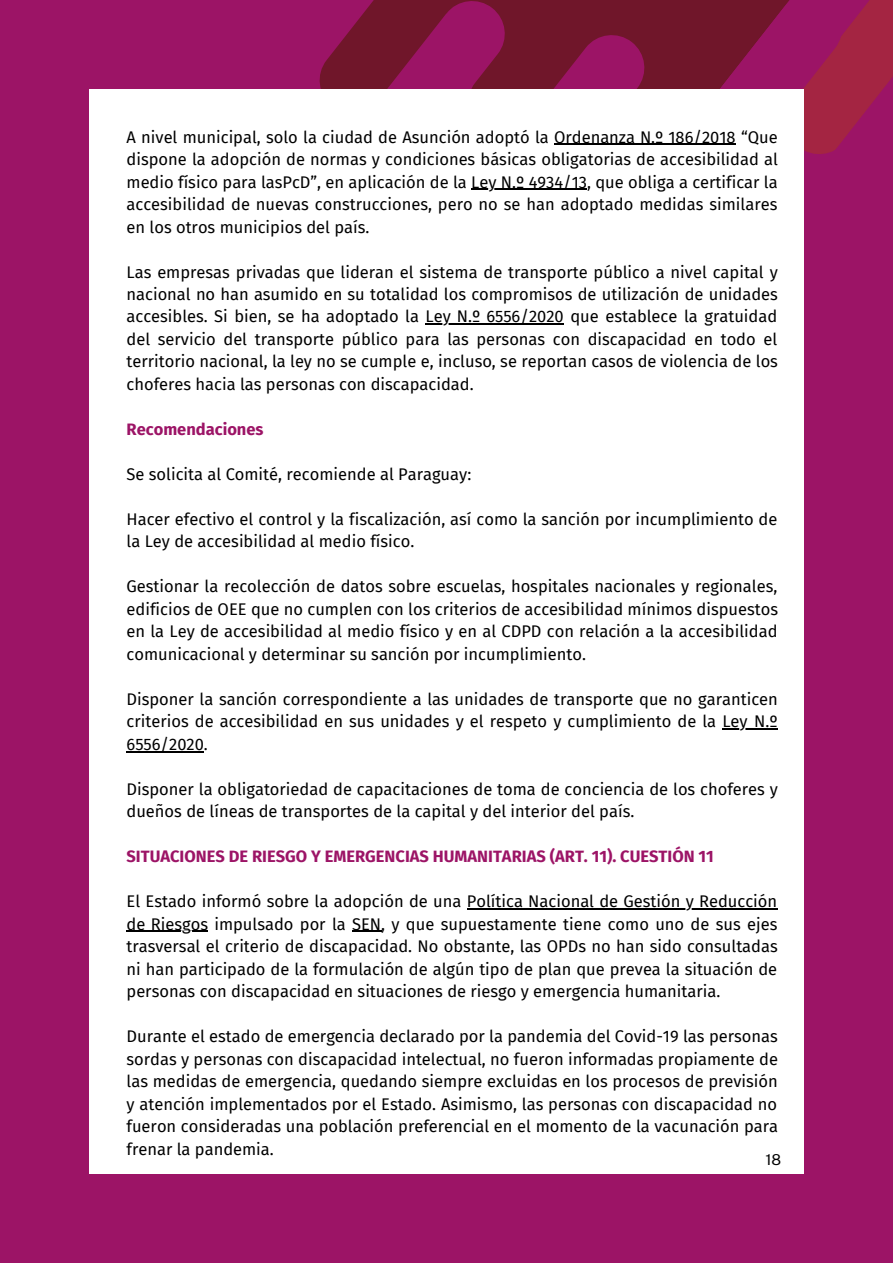
<style>
.page{position:relative;width:893px;height:1264px;background:#fff}
.page>*{position:absolute;margin:0;border:0;box-sizing:border-box;transform-origin:0 0}
.t1{font:16.5px/22.5px "Fira Sans";color:#000;text-align:justify}
.t2{font:700 16.5px "Fira Sans";color:#9c1466}
.t3{font:15px "Public Sans";color:#000}
</style>
<div class="page">
<div style="left:0;top:0;width:892px;height:1262px;background:#9c1466"></div>
<svg style="left:319px;top:28px;width:33px;height:61px;fill:#70162a"></svg>
<svg style="left:361px;top:0;width:531px;height:768px"></svg>
<div style="left:89px;top:89px;width:714px;height:1084px;background:#fff"></div>
<hr style="left:554px;top:144px;width:181px;height:1px;background:#000">
<hr style="left:471px;top:189px;width:116px;height:1px;background:#000">
<hr style="left:425px;top:323px;width:138px;height:2px;background:#000">
<hr style="left:722px;top:728px;width:55px;height:1px;background:#000">
<hr style="left:126px;top:751px;width:78px;height:1px;background:#000">
<hr style="left:467px;top:908px;width:310px;height:1px;background:#000">
<hr style="left:126px;top:930px;width:82px;height:2px;background:#000">
<hr style="left:352px;top:930px;width:29px;height:2px;background:#000">
<p class="t1" style="left:126px;top:126px;width:652px">A nivel municipal, solo la ciudad de Asunción adoptó la Ordenanza N.º 186/2018 “Que dispone la adopción de normas y condiciones básicas obligatorias de accesibilidad al medio físico para lasPcD”, en aplicación de la Ley N.º 4934/13, que obliga a certificar la accesibilidad de nuevas construcciones, pero no se han adoptado medidas similares en los otros municipios del país.</p>
<p class="t1" style="left:126px;top:261px;width:653px">Las empresas privadas que lideran el sistema de transporte público a nivel capital y nacional no han asumido en su totalidad los compromisos de utilización de unidades accesibles. Si bien, se ha adoptado la Ley N.º 6556/2020 que establece la gratuidad del servicio del transporte público para las personas con discapacidad en todo el territorio nacional, la ley no se cumple e, incluso, se reportan casos de violencia de los choferes hacia las personas con discapacidad.</p>
<p class="t2" style="left:126px;top:419px;width:138px">Recomendaciones</p>
<p class="t1" style="left:126px;top:463px;width:346px">Se solicita al Comité, recomiende al Paraguay:</p>
<p class="t1" style="left:126px;top:508px;width:652px">Hacer efectivo el control y la fiscalización, así como la sanción por incumplimiento de la Ley de accesibilidad al medio físico.</p>
<p class="t1" style="left:126px;top:575px;width:653px">Gestionar la recolección de datos sobre escuelas, hospitales nacionales y regionales, edificios de OEE que no cumplen con los criterios de accesibilidad mínimos dispuestos en la Ley de accesibilidad al medio físico y en al CDPD con relación a la accesibilidad comunicacional y determinar su sanción por incumplimiento.</p>
<p class="t1" style="left:126px;top:688px;width:652px">Disponer la sanción correspondiente a las unidades de transporte que no garanticen criterios de accesibilidad en sus unidades y el respeto y cumplimiento de la Ley N.º 6556/2020.</p>
<p class="t1" style="left:126px;top:778px;width:653px">Disponer la obligatoriedad de capacitaciones de toma de conciencia de los choferes y dueños de líneas de transportes de la capital y del interior del país.</p>
<p class="t2" style="left:126px;top:846px;width:588px">SITUACIONES DE RIESGO Y EMERGENCIAS HUMANITARIAS (ART. 11). CUESTIÓN 11</p>
<p class="t1" style="left:126px;top:890px;width:652px">El Estado informó sobre la adopción de una Política Nacional de Gestión y Reducción de Riesgos impulsado por la SEN, y que supuestamente tiene como uno de sus ejes trasversal el criterio de discapacidad. No obstante, las OPDs no han sido consultadas ni han participado de la formulación de algún tipo de plan que prevea la situación de personas con discapacidad en situaciones de riesgo y emergencia humanitaria.</p>
<p class="t1" style="left:126px;top:1025px;width:653px">Durante el estado de emergencia declarado por la pandemia del Covid-19 las personas sordas y personas con discapacidad intelectual, no fueron informadas propiamente de las medidas de emergencia, quedando siempre excluidas en los procesos de previsión y atención implementados por el Estado. Asimismo, las personas con discapacidad no fueron consideradas una población preferencial en el momento de la vacunación para frenar la pandemia.</p>
<p class="t3" style="left:765px;top:1151px;width:17px">18</p>
</div>
